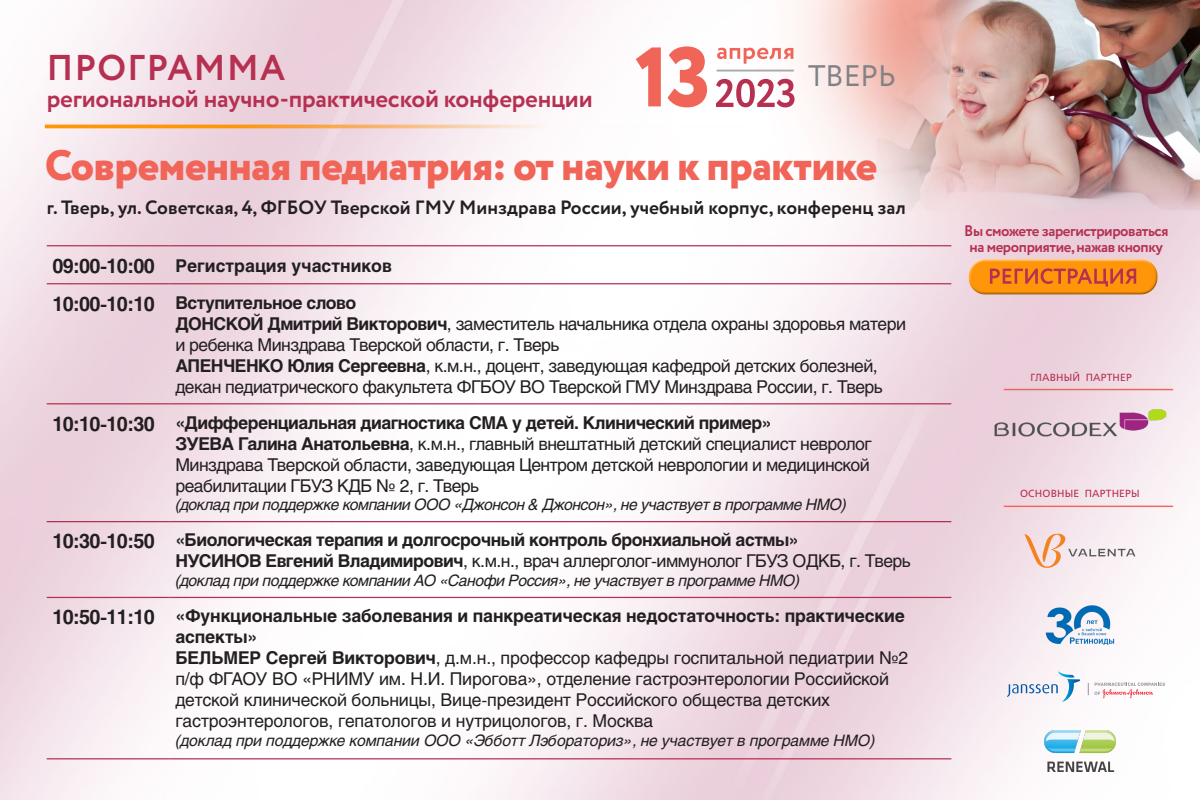
<style>
.page{position:relative;width:1200px;height:800px;background:#fff}
.page>*{position:absolute;margin:0;border:0;box-sizing:border-box;transform-origin:0 0}
.t1{font:800 42.56px "Circe";letter-spacing:-.02em;color:#f16559}
.t2{font:700 35.81px "Circe";letter-spacing:.04em;color:#b63052}
.t3{font:29.69px "Circe";color:#808285}
.t4{font:700 24.88px "Circe";letter-spacing:-.01em;color:#b63052}
.t5{font:700 20px "Helios C";letter-spacing:-.03em;color:#231f20}
.t6{font:700 19.25px "Circe";color:#231f20}
.t7{font:17.5px/21px "Helios C";letter-spacing:-.03em;color:#231f20}
.t8{font:17.5px/21px "Helios C";letter-spacing:-.01em;color:#231f20}
.t9{font:700 17.5px "Helios C";letter-spacing:-.03em;color:#231f20}
.t10{font:700 17.5px/21px "Helios C";letter-spacing:-.01em;color:#231f20}
.t11{font:700 17.5px "Helios C";color:#231f20}
.t12{font:italic 15.62px "Helios C";letter-spacing:-.03em;color:#231f20}
.t13{font:italic 15.62px "Helios C";letter-spacing:-.01em;color:#231f20}
.t14{font:700 15.31px/15.9px "Circe";letter-spacing:-.03em;color:#b63052;text-align:center}
.t15{font:10.31px "Free Set C";letter-spacing:.02em;color:#b63052}
.s1{font-weight:700}
</style>
<div class="page">
<img style="left:0;top:0;width:1200px;height:800px">
<hr style="left:1004px;top:389px;width:169px;height:1px;background:#f16559">
<hr style="left:1004px;top:506px;width:169px;height:1px;background:#f16559">
<img style="left:993px;top:408px;width:173px;height:33px">
<svg style="left:1024px;top:534px;width:111px;height:34px"></svg>
<img style="left:1041px;top:601px;width:78px;height:47px">
<img style="left:1058px;top:671px;width:22px;height:31px">
<svg style="left:1007px;top:684px;width:51px;height:13px"></svg>
<svg style="left:1088px;top:683px;width:77px;height:15px"></svg>
<img style="left:1045px;top:730px;width:70px;height:42px">
<div style="left:965px;top:256px;width:193px;height:32px;background:#fff;opacity:.75"></div>
<div style="left:968px;top:264px;width:193px;height:34px;background:#231f20;opacity:.39"></div>
<svg style="left:990px;top:268px;width:146px;height:18px;background:#e47022"></svg>
<hr style="left:45px;top:125px;width:706px;height:3px;background:#ff9509">
<hr style="left:717px;top:70px;width:77px;height:2px;background:#a8a9ad">
<svg style="left:716px;top:79px;width:79px;height:28px"></svg>
<svg style="left:717px;top:48px;width:76px;height:16px"></svg>
<svg style="left:636px;top:46px;width:71px;height:61px"></svg>
<hr style="left:47px;top:245px;width:123px;height:1px;background:#b63052">
<hr style="left:170px;top:245px;width:781px;height:1px;background:#b63052">
<hr style="left:47px;top:283px;width:123px;height:1px;background:#b63052">
<hr style="left:170px;top:283px;width:781px;height:1px;background:#b63052">
<hr style="left:47px;top:403px;width:123px;height:1px;background:#b63052">
<hr style="left:170px;top:403px;width:781px;height:1px;background:#b63052">
<hr style="left:47px;top:521px;width:123px;height:1px;background:#b63052">
<hr style="left:170px;top:521px;width:781px;height:1px;background:#b63052">
<hr style="left:47px;top:597px;width:123px;height:1px;background:#b63052">
<hr style="left:170px;top:597px;width:781px;height:1px;background:#b63052">
<hr style="left:47px;top:758px;width:123px;height:1px;background:#b63052">
<hr style="left:170px;top:758px;width:781px;height:1px;background:#b63052">
<p class="t2" style="left:47px;top:43px;width:240px">ПРОГРАММА</p>
<p class="t4" style="left:47px;top:82px;width:547px">региональной научно-практической конференции</p>
<p class="t3" style="left:808px;top:56px;width:89px">ТВЕРЬ</p>
<p class="t1" style="left:45px;top:136px;width:834px">Современная педиатрия: от науки к практике</p>
<p class="t6" style="left:47px;top:195px;width:860px">г. Тверь, ул. Советская, 4, ФГБОУ Тверской ГМУ Минздрава России, учебный корпус, конференц зал</p>
<p class="t5" style="left:52px;top:254px;width:104px">09:00-10:00</p>
<p class="t11" style="left:175px;top:255px;width:218px">Регистрация участников</p>
<p class="t5" style="left:52px;top:292px;width:104px">10:00-10:10</p>
<p class="t9" style="left:175px;top:292px;width:183px">Вступительное слово</p>
<p class="t7" style="left:175px;top:313px;width:732px"><span class="s1">ДОНСКОЙ Дмитрий Викторович</span>, заместитель начальника отдела охраны здоровья матери и ребенка Минздрава Тверской области, г. Тверь</p>
<p class="t7" style="left:175px;top:355px;width:709px"><span class="s1">АПЕНЧЕНКО Юлия Сергеевна</span>, к.м.н., доцент, заведующая кафедрой детских болезней, декан педиатрического факультета ФГБОУ ВО Тверской ГМУ Минздрава России, г. Тверь</p>
<p class="t5" style="left:52px;top:412px;width:104px">10:10-10:30</p>
<p class="t9" style="left:175px;top:412px;width:598px">«Дифференциальная диагностика СМА у детей. Клинический пример»</p>
<p class="t7" style="left:175px;top:433px;width:698px;text-align:justify"><span class="s1">ЗУЕВА Галина Анатольевна</span>, к.м.н., главный внештатный детский специалист невролог Минздрава Тверской области, заведующая Центром детской неврологии и медицинской реабилитации ГБУЗ КДБ № 2, г. Тверь</p>
<p class="t12" style="left:175px;top:496px;width:673px">(доклад при поддержке компании ООО «Джонсон &amp; Джонсон», не участвует в программе НМО)</p>
<p class="t5" style="left:52px;top:530px;width:104px">10:30-10:50</p>
<p class="t9" style="left:175px;top:530px;width:625px">«Биологическая терапия и долгосрочный контроль бронхиальной астмы»</p>
<p class="t7" style="left:175px;top:551px;width:737px"><span class="s1">НУСИНОВ Евгений Владимирович</span>, к.м.н., врач аллерголог-иммунолог ГБУЗ ОДКБ, г. Тверь</p>
<p class="t12" style="left:175px;top:571px;width:626px">(доклад при поддержке компании АО «Санофи Россия», не участвует в программе НМО)</p>
<p class="t5" style="left:52px;top:605px;width:104px">10:50-11:10</p>
<p class="t10" style="left:175px;top:606px;width:731px">«Функциональные заболевания и панкреатическая недостаточность: практические аспекты»</p>
<p class="t8" style="left:175px;top:647px;width:734px"><span class="s1">БЕЛЬМЕР Сергей Викторович</span>, д.м.н., профессор кафедры госпитальной педиатрии №2 п/ф ФГАОУ ВО «РНИМУ им. Н.И. Пирогова», отделение гастроэнтерологии Российской детской клинической больницы, Вице-президент Российского общества детских гастроэнтерологов, гепатологов и нутрицологов, г. Москва</p>
<p class="t13" style="left:175px;top:731px;width:701px">(доклад при поддержке компании ООО «Эбботт Лэбораториз», не участвует в программе НМО)</p>
<p class="t14" style="left:964px;top:224px;width:206px">Вы сможете зарегистрироваться на мероприятие, нажав кнопку</p>
<p class="t15" style="left:1031px;top:371px;width:103px">ГЛАВНЫЙ ПАРТНЕР</p>
<p class="t15" style="left:1020px;top:488px;width:121px">ОСНОВНЫЕ ПАРТНЕРЫ</p>
</div>
